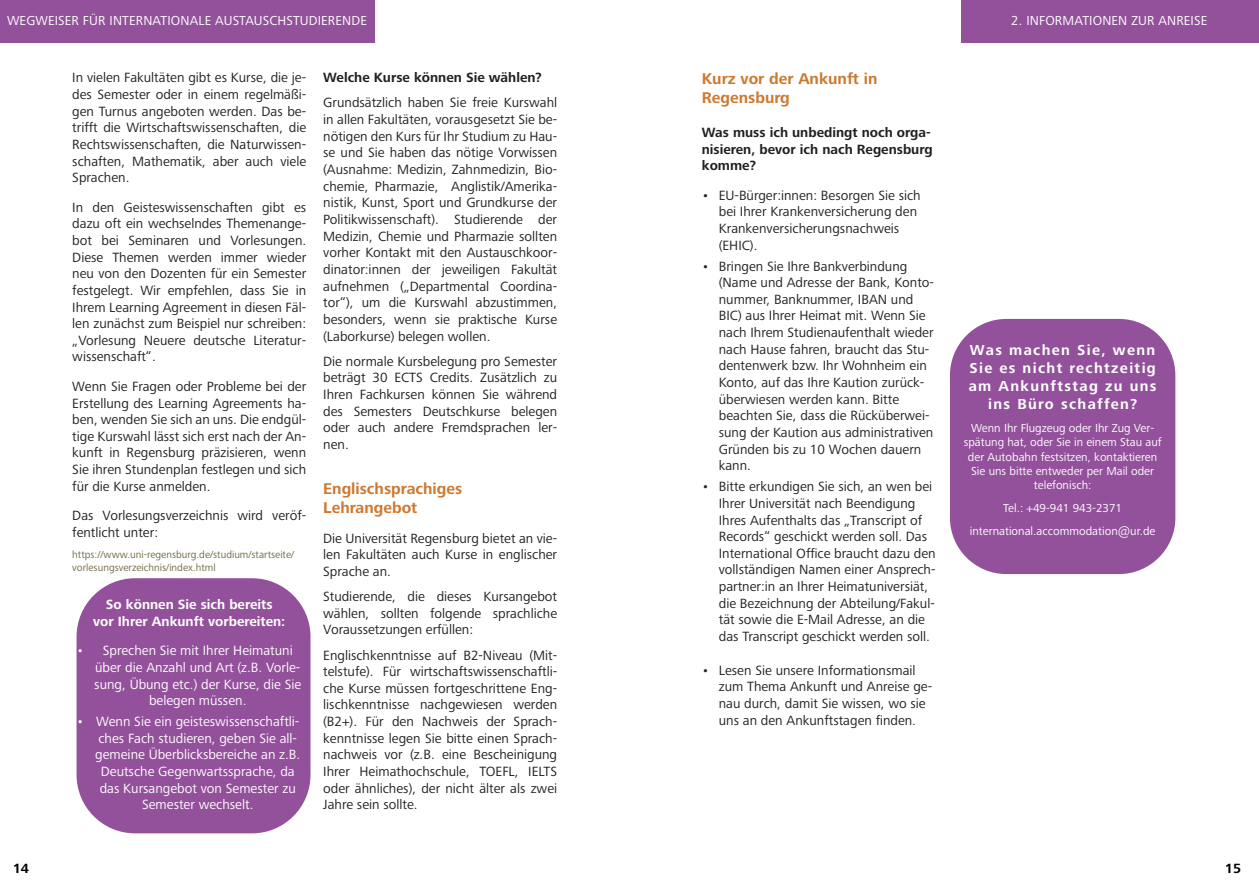
<style>
.page{position:relative;width:1259px;height:893px;background:#fff}
.page>*{position:absolute;margin:0;border:0;box-sizing:border-box;transform-origin:0 0}
.t1{font:700 16.2px/19.4px "Frutiger Next LTW1 G";color:#cd792f}
.t2{font:700 15px/18px "Frutiger Next LTW1 G";letter-spacing:.09em;color:#fff;text-align:center}
.t3{font:13.8px/16.6px "Frutiger Next LTW1 G";color:#231f20;text-align:justify}
.t4{font:13.8px "Frutiger Next LTW1 G";color:#fff}
.t5{font:700 13.8px/16.6px "Frutiger Next LTW1 G";color:#231f20}
.t6{font:700 13.8px/16.6px "Frutiger Next LTW1 G";color:#fff;text-align:center}
.t7{font:700 13.8px "Frutiger Next LTW1 G";color:#000}
.t8{font:13.5px "Frutiger Next LTW1 G";letter-spacing:.01em;color:#fff}
.t9{font:12px/14.4px "Frutiger Next LTW1 G";color:#fff;text-align:center}
.t10{font:10.5px/12.6px "Frutiger Next LTW1 G";color:#6e6a40}
</style>
<div class="page">
<div style="left:0;top:0;width:374px;height:43px;background:#93519b"></div>
<div style="left:961px;top:0;width:298px;height:43px;background:#93519b"></div>
<div style="left:77px;top:578px;width:233px;height:255px;background:#93519b;border-radius:58px"></div>
<div style="left:950px;top:319px;width:225px;height:255px;background:#93519b;border-radius:56px"></div>
<p class="t8" style="left:7px;top:15px;width:361px">WEGWEISER FÜR INTERNATIONALE AUSTAUSCHSTUDIERENDE</p>
<p class="t8" style="left:1011px;top:16px;width:197px">2. INFORMATIONEN ZUR ANREISE</p>
<p class="t3" style="left:72px;top:71px;width:235px">In vielen Fakultäten gibt es Kurse, die je&shy;des Semester oder in einem regelmäßi&shy;gen Turnus angeboten werden. Das be&shy;trifft die Wirtschaftswissenschaften, die Rechtswissenschaften, die Naturwissen&shy;schaften, Mathematik, aber auch viele Sprachen.</p>
<p class="t3" style="left:72px;top:200px;width:235px">In den Geisteswissenschaften gibt es dazu oft ein wechselndes Themenange&shy;bot bei Seminaren und Vorlesungen.<br>Diese Themen werden immer wieder neu von den Dozenten für ein Semester festgelegt. Wir empfehlen, dass Sie in Ihrem Learning Agreement in diesen Fäl&shy;len zunächst zum Beispiel nur schreiben: „Vorlesung Neuere deutsche Literatur&shy;wissenschaft“.</p>
<p class="t3" style="left:72px;top:379px;width:235px">Wenn Sie Fragen oder Probleme bei der Erstellung des Learning Agreements ha&shy;ben, wenden Sie sich an uns. Die endgül&shy;tige Kurswahl lässt sich erst nach der An&shy;kunft in Regensburg präzisieren, wenn Sie ihren Stundenplan festlegen und sich für die Kurse anmelden.</p>
<p class="t3" style="left:72px;top:509px;width:235px">Das Vorlesungsverzeichnis wird veröf&shy;fentlicht unter:</p>
<p class="t10" style="left:72px;top:549px;width:223px">https://www.uni-regensburg.de/studium/startseite/ vorlesungsverzeichnis/index.html</p>
<p class="t6" style="left:93px;top:598px;width:194px">So können Sie sich bereits<br>vor Ihrer Ankunft vorbereiten:</p>
<p class="t4" style="left:77px;top:645px;width:218px">• Sprechen Sie mit Ihrer Heimatuni</p>
<p class="t4" style="left:95px;top:662px;width:207px">über die Anzahl und Art (z.B. Vorle-</p>
<p class="t4" style="left:94px;top:679px;width:208px">sung, Übung etc.) der Kurse, die Sie</p>
<p class="t4" style="left:149px;top:695px;width:99px">belegen müssen.</p>
<p class="t4" style="left:77px;top:716px;width:224px">• Wenn Sie ein geisteswissenschaftli-</p>
<p class="t4" style="left:98px;top:733px;width:200px">ches Fach studieren, geben Sie all-</p>
<p class="t4" style="left:95px;top:749px;width:207px">gemeine Überblicksbereiche an z.B.</p>
<p class="t4" style="left:101px;top:766px;width:195px">Deutsche Gegenwartssprache, da</p>
<p class="t4" style="left:100px;top:783px;width:198px">das Kursangebot von Semester zu</p>
<p class="t4" style="left:142px;top:799px;width:113px">Semester wechselt.</p>
<p class="t5" style="left:323px;top:71px;width:220px">Welche Kurse können Sie wählen?</p>
<p class="t3" style="left:323px;top:96px;width:235px">Grundsätzlich haben Sie freie Kurswahl in allen Fakultäten, vorausgesetzt Sie be&shy;nötigen den Kurs für Ihr Studium zu Hau&shy;se und Sie haben das nötige Vorwissen (Ausnahme: Medizin, Zahnmedizin, Bio&shy;chemie, Pharmazie, Anglistik/Amerika&shy;nistik, Kunst, Sport und Grundkurse der Politikwissenschaft). Studierende der Medizin, Chemie und Pharmazie sollten vorher Kontakt mit den Austauschkoor&shy;dinator:innen der jeweiligen Fakultät aufnehmen („Departmental Coordina&shy;tor“), um die Kurswahl abzustimmen, besonders, wenn sie praktische Kurse (Laborkurse) belegen wollen.</p>
<p class="t3" style="left:323px;top:354px;width:235px">Die normale Kursbelegung pro Semester beträgt 30 ECTS Credits. Zusätzlich zu Ihren Fachkursen können Sie während des Semesters Deutschkurse belegen oder auch andere Fremdsprachen ler&shy;nen.</p>
<p class="t1" style="left:323px;top:481px;width:141px">Englischsprachiges<br>Lehrangebot</p>
<p class="t3" style="left:323px;top:531px;width:235px">Die Universität Regensburg bietet an vie&shy;len Fakultäten auch Kurse in englischer Sprache an.</p>
<p class="t3" style="left:323px;top:590px;width:235px">Studierende, die dieses Kursangebot wählen, sollten folgende sprachliche Voraussetzungen erfüllen:</p>
<p class="t3" style="left:323px;top:648px;width:235px">Englischkenntnisse auf B2-Niveau (Mit&shy;telstufe). Für wirtschaftswissenschaftli&shy;che Kurse müssen fortgeschrittene Eng&shy;lischkenntnisse nachgewiesen werden (B2+). Für den Nachweis der Sprach&shy;kenntnisse legen Sie bitte einen Sprach&shy;nachweis vor (z.B. eine Bescheinigung Ihrer Heimathochschule, TOEFL, IELTS oder ähnliches), der nicht älter als zwei Jahre sein sollte.</p>
<p class="t1" style="left:702px;top:71px;width:177px">Kurz vor der Ankunft in<br>Regensburg</p>
<p class="t5" style="left:702px;top:126px;width:232px">Was muss ich unbedingt noch orga&shy;nisieren, bevor ich nach Regensburg komme?</p>
<p class="t3" style="left:719px;top:188px;width:203px;text-align:left;text-indent:-17px">• EU-Bürger:innen: Besorgen Sie sich bei Ihrer Krankenversicherung den<br>Krankenversicherungsnachweis (EHIC).</p>
<p class="t3" style="left:719px;top:259px;width:217px;text-align:left;text-indent:-17px">• Bringen Sie Ihre Bankverbindung (Name und Adresse der Bank, Konto&shy;nummer, Banknummer, IBAN und<br>BIC) aus Ihrer Heimat mit. Wenn Sie nach Ihrem Studienaufenthalt wieder nach Hause fahren, braucht das Stu&shy;dentenwerk bzw. Ihr Wohnheim ein<br>Konto, auf das Ihre Kaution zurück&shy;überwiesen werden kann. Bitte beachten Sie, dass die Rücküberwei&shy;sung der Kaution aus administrativen<br>Gründen bis zu 10 Wochen dauern kann.</p>
<p class="t3" style="left:719px;top:480px;width:218px;text-align:left;text-indent:-17px">• Bitte erkundigen Sie sich, an wen bei Ihrer Universität nach Beendigung Ihres Aufenthalts das „Transcript of Records“ geschickt werden soll. Das International Office braucht dazu den vollständigen Namen einer Ansprech&shy;partner:in an Ihrer Heimatuniversiät, die Bezeichnung der Abteilung/Fakul&shy;tät sowie die E-Mail Adresse, an die das Transcript geschickt werden soll.</p>
<p class="t3" style="left:719px;top:663px;width:215px;text-align:left;text-indent:-17px">• Lesen Sie unsere Informationsmail zum Thema Ankunft und Anreise ge&shy;nau durch, damit Sie wissen, wo sie uns an den Ankunftstagen finden.</p>
<p class="t2" style="left:968px;top:343px;width:189px">Was machen Sie, wenn<br>Sie es nicht rechtzeitig am Ankunftstag zu uns ins Büro schaffen?</p>
<p class="t9" style="left:963px;top:422px;width:199px">Wenn Ihr Flugzeug oder Ihr Zug Ver&shy;spätung hat, oder Sie in einem Stau auf der Autobahn festsitzen, kontaktieren<br>Sie uns bitte entweder per Mail oder telefonisch:</p>
<p class="t9" style="left:970px;top:498px;width:187px;line-height:23px">Tel.: +49-941 943-2371 international.accommodation@ur.de</p>
<p class="t7" style="left:13px;top:863px;width:18px">14</p>
<p class="t7" style="left:1225px;top:863px;width:18px">15</p>
</div>
